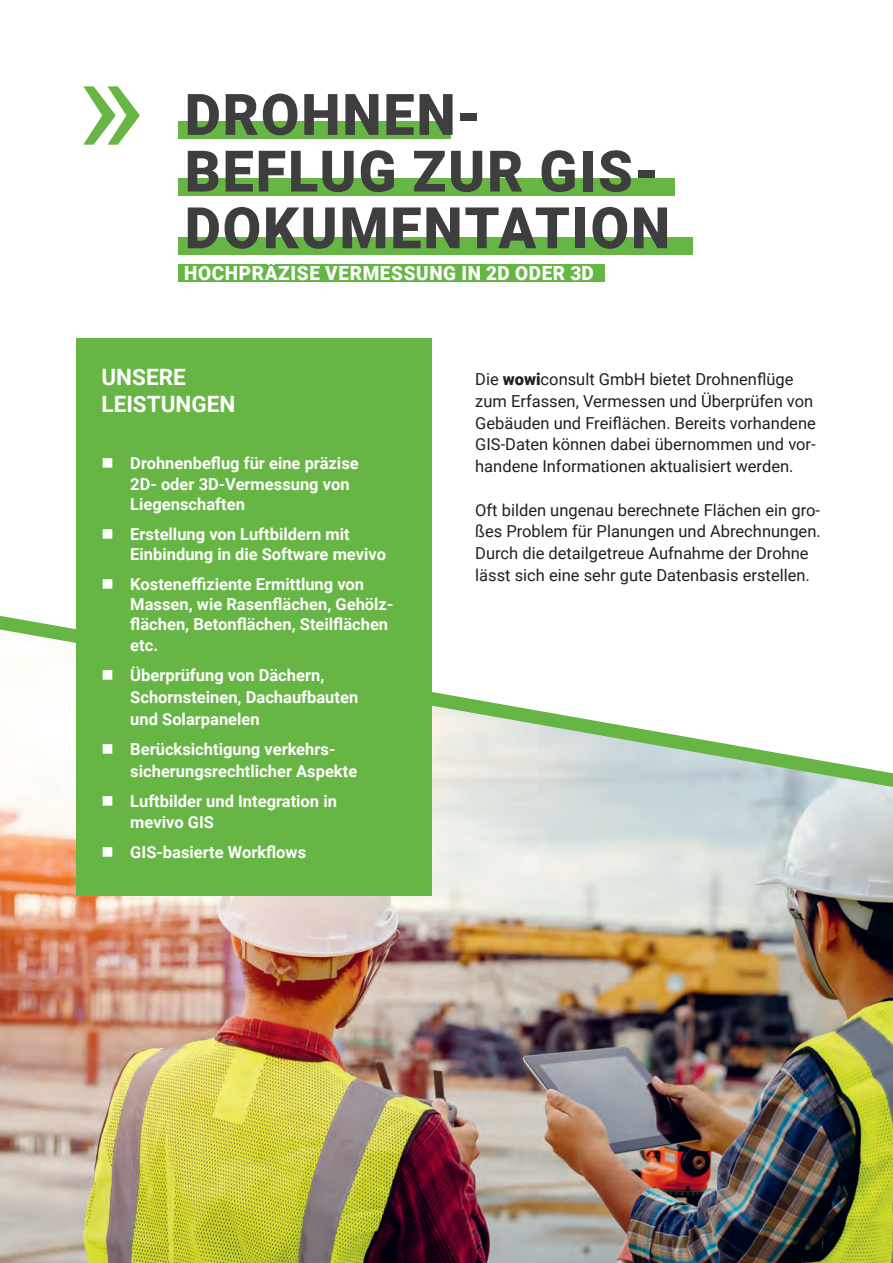
<style>
.page{position:relative;width:893px;height:1263px;background:#fff}
.page>*{position:absolute;margin:0;border:0;box-sizing:border-box;transform-origin:0 0}
.t1{font:150px "Roboto";color:#67b645}
.t2{font:900 57.3px/56.7px "Roboto";letter-spacing:.035em;color:#3e3e3f}
.t3{font:700 22.5px/27px "Roboto";color:#fff}
.t4{font:900 19.5px "Roboto";letter-spacing:.035em;color:#fff}
.t5{font:700 16.5px/21.8px "Roboto";color:#fff}
.t6{font:16.5px/21.8px "Roboto";color:#231f20}
.s1{font-weight:900}
</style>
<div class="page">
<img style="left:0;top:600px;width:893px;height:663px">
<div style="left:179px;top:264px;width:426px;height:18px;background:#67b645"></div>
<div style="left:179px;top:121px;width:272px;height:18px;background:#67b645"></div>
<div style="left:179px;top:178px;width:496px;height:18px;background:#67b645"></div>
<div style="left:179px;top:237px;width:514px;height:17px;background:#67b645"></div>
<div style="left:77px;top:338px;width:355px;height:557px;background:#67b645"></div>
<h1 class="t1" style="left:147px;top:234px;width:72px;rotate:-180deg">«</h1>
<h2 class="t2" style="left:185px;top:84px;width:487px">DROHNEN-<br>BEFLUG ZUR GIS-<br>DOKUMENTATION</h2>
<p class="t4" style="left:184px;top:259px;width:411px">HOCHPRÄZISE VERMESSUNG IN 2D ODER 3D</p>
<h3 class="t3" style="left:101px;top:362px;width:135px">UNSERE<br>LEISTUNGEN</h3>
<p class="t5" style="left:130px;top:451px;width:230px;text-indent:-29px">■ Drohnenbeflug für eine präzise<br>2D- oder 3D-Vermessung von</p>
<p class="t5" style="left:130px;top:493px;width:116px">Liegenschaften</p>
<p class="t5" style="left:130px;top:524px;width:257px;line-height:19.8px;text-indent:-29px">■ Erstellung von Luftbildern mit<br>Einbindung in die Software mevivo</p>
<p class="t5" style="left:130px;top:574px;width:265px;line-height:19.8px;text-indent:-29px">■ Kosteneffiziente Ermittlung von<br>Massen, wie Rasenflächen, Gehölz&shy;flächen, Betonflächen, Steilflächen</p>
<p class="t5" style="left:130px;top:634px;width:29px">etc.</p>
<p class="t5" style="left:130px;top:664px;width:229px;text-indent:-29px">■ Überprüfung von Dächern,<br>Schornsteinen, Dachaufbauten und Solarpanelen</p>
<p class="t5" style="left:130px;top:737px;width:228px;text-indent:-29px">■ Berücksichtigung verkehrs&shy;sicherungsrechtlicher Aspekte</p>
<p class="t5" style="left:130px;top:789px;width:208px;text-indent:-29px">■ Luftbilder und Integration in mevivo GIS</p>
<p class="t5" style="left:101px;top:841px;width:206px">■ GIS-basierte Workflows</p>
<p class="t6" style="left:475px;top:368px;width:342px">Die <span class="s1">wowi</span>consult GmbH bietet Drohnenflüge zum Erfassen, Vermessen und Überprüfen von Gebäuden und Freiflächen. Bereits vorhandene GIS-Daten können dabei übernommen und vor&shy;handene Informationen aktualisiert werden.</p>
<p class="t6" style="left:475px;top:498px;width:347px">Oft bilden ungenau berechnete Flächen ein gro&shy;ßes Problem für Planungen und Abrechnungen.<br>Durch die detailgetreue Aufnahme der Drohne lässt sich eine sehr gute Datenbasis erstellen.</p>
</div>
